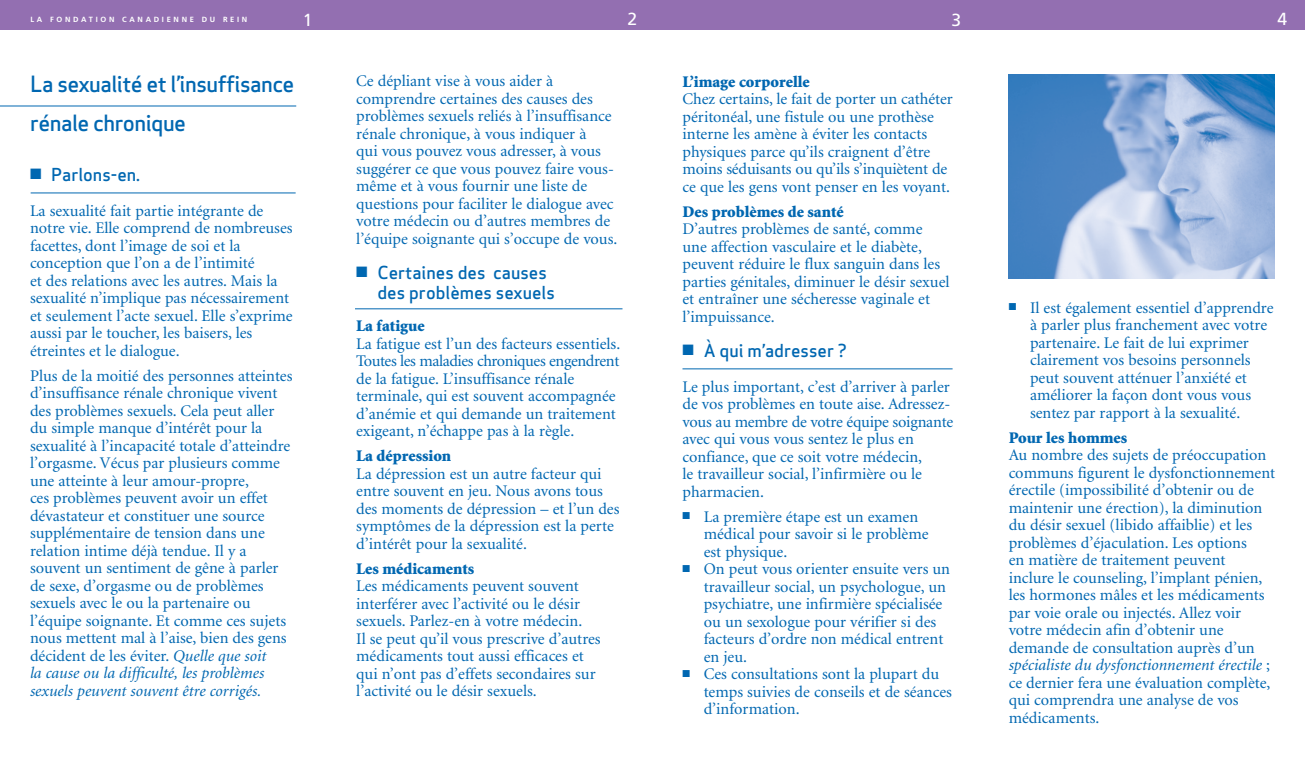
<style>
.page{position:relative;width:1305px;height:765px;background:#fff}
.page>*{position:absolute;margin:0;border:0;box-sizing:border-box;transform-origin:0 0}
.t1{font:21.88px/38.8px "Apex Sans Medium T";letter-spacing:-.025em;color:#0067b1}
.t2{font:17.5px/20px "Apex Sans Medium T";color:#0067b1}
.t3{font:17.5px "Frutiger";color:#fff}
.t4{font:16.25px/17.5px "Minion";color:#0067b1}
.t5{font:900 16.25px "Minion";color:#0067b1}
.t6{font:700 7.5px "Frutiger";letter-spacing:.36em;color:#fff}
.s1{font-style:italic}
</style>
<div class="page">
<div style="left:0;top:0;width:1305px;height:30px;background:#936fb1"></div>
<hr style="left:0;top:106px;width:296px;height:1px;background:#0067b1">
<hr style="left:31px;top:193px;width:265px;height:1px;background:#0067b1">
<hr style="left:355px;top:309px;width:267px;height:1px;background:#0067b1">
<hr style="left:682px;top:369px;width:271px;height:1px;background:#0067b1">
<img style="left:1009px;top:75px;width:266px;height:203px">
<p class="t6" style="left:30px;top:16px;width:218px">LA FONDATION CANADIENNE DU REIN</p>
<p class="t3" style="left:303px;top:12px;width:11px">1</p>
<p class="t3" style="left:628px;top:12px;width:11px">2</p>
<p class="t3" style="left:951px;top:12px;width:11px">3</p>
<p class="t3" style="left:1278px;top:12px;width:11px">4</p>
<h1 class="t1" style="left:30px;top:68px;width:266px">La sexualité et l’insuffisance rénale chronique</h1>
<p class="t2" style="left:30px;top:166px;width:112px">■ Parlons-en.</p>
<p class="t4" style="left:30px;top:203px;width:264px">La sexualité fait partie intégrante de notre vie. Elle comprend de nombreuses facettes, dont l’image de soi et la conception que l’on a de l’intimité<br>et des relations avec les autres. Mais la sexualité n’implique pas nécessairement et seulement l’acte sexuel. Elle s’exprime aussi par le toucher, les baisers, les étreintes et le dialogue.</p>
<p class="t4" style="left:30px;top:368px;width:264px">Plus de la moitié des personnes atteintes d’insuffisance rénale chronique vivent des problèmes sexuels. Cela peut aller du simple manque d’intérêt pour la sexualité à l’incapacité totale d’atteindre l’orgasme. Vécus par plusieurs comme une atteinte à leur amour-propre,<br>ces problèmes peuvent avoir un effet dévastateur et constituer une source supplémentaire de tension dans une relation intime déjà tendue. Il y a souvent un sentiment de gêne à parler de sexe, d’orgasme ou de problèmes sexuels avec le ou la partenaire ou l’équipe soignante. Et comme ces sujets nous mettent mal à l’aise, bien des gens décident de les éviter. <span class="s1">Quelle que soit<br>la cause ou la difficulté, les problèmes sexuels peuvent souvent être corrigés.</span></p>
<p class="t4" style="left:356px;top:74px;width:263px">Ce dépliant vise à vous aider à comprendre certaines des causes des problèmes sexuels reliés à l’insuffisance rénale chronique, à vous indiquer à<br>qui vous pouvez vous adresser, à vous suggérer ce que vous pouvez faire vous&shy;même et à vous fournir une liste de questions pour faciliter le dialogue avec votre médecin ou d’autres membres de l’équipe soignante qui s’occupe de vous.</p>
<p class="t2" style="left:378px;top:264px;width:179px;text-indent:-21px">■ Certaines des causes des problèmes sexuels</p>
<p class="t5" style="left:356px;top:320px;width:70px">La fatigue</p>
<p class="t4" style="left:356px;top:336px;width:266px">La fatigue est l’un des facteurs essentiels.<br>Toutes les maladies chroniques engendrent de la fatigue. L’insuffisance rénale terminale, qui est souvent accompagnée d’anémie et qui demande un traitement exigeant, n’échappe pas à la règle.</p>
<p class="t5" style="left:356px;top:450px;width:97px">La dépression</p>
<p class="t4" style="left:356px;top:466px;width:265px">La dépression est un autre facteur qui entre souvent en jeu. Nous avons tous des moments de dépression – et l’un des symptômes de la dépression est la perte d’intérêt pour la sexualité.</p>
<p class="t5" style="left:356px;top:562px;width:120px">Les médicaments</p>
<p class="t4" style="left:356px;top:579px;width:246px">Les médicaments peuvent souvent interférer avec l’activité ou le désir sexuels. Parlez-en à votre médecin.<br>Il se peut qu’il vous prescrive d’autres médicaments tout aussi efficaces et qui n’ont pas d’effets secondaires sur l’activité ou le désir sexuels.</p>
<p class="t5" style="left:682px;top:75px;width:129px">L’image corporelle</p>
<p class="t4" style="left:682px;top:92px;width:272px">Chez certains, le fait de porter un cathéter péritonéal, une fistule ou une prothèse interne les amène à éviter les contacts physiques parce qu’ils craignent d’être moins séduisants ou qu’ils s’inquiètent de ce que les gens vont penser en les voyant.</p>
<p class="t5" style="left:682px;top:205px;width:163px">Des problèmes de santé</p>
<p class="t4" style="left:682px;top:222px;width:269px">D’autres problèmes de santé, comme une affection vasculaire et le diabète, peuvent réduire le flux sanguin dans les parties génitales, diminuer le désir sexuel et entraîner une sécheresse vaginale et l’impuissance.</p>
<p class="t2" style="left:682px;top:342px;width:166px">■ À qui m’adresser ?</p>
<p class="t4" style="left:682px;top:379px;width:272px">Le plus important, c’est d’arriver à parler de vos problèmes en toute aise. Adressez&shy;vous au membre de votre équipe soignante avec qui vous vous sentez le plus en confiance, que ce soit votre médecin,<br>le travailleur social, l’infirmière ou le pharmacien.</p>
<p class="t4" style="left:704px;top:509px;width:226px;text-indent:-21px">■ La première étape est un examen médical pour savoir si le problème est physique.</p>
<p class="t4" style="left:704px;top:562px;width:248px;text-indent:-21px">■ On peut vous orienter ensuite vers un travailleur social, un psychologue, un psychiatre, une infirmière spécialisée ou un sexologue pour vérifier si des facteurs d’ordre non médical entrent en jeu.</p>
<p class="t4" style="left:704px;top:667px;width:250px;text-indent:-21px">■ Ces consultations sont la plupart du temps suivies de conseils et de séances d’information.</p>
<p class="t4" style="left:1030px;top:300px;width:245px;text-indent:-21px">■ Il est également essentiel d’apprendre à parler plus franchement avec votre partenaire. Le fait de lui exprimer clairement vos besoins personnels peut souvent atténuer l’anxiété et améliorer la façon dont vous vous sentez par rapport à la sexualité.</p>
<p class="t5" style="left:1009px;top:431px;width:120px">Pour les hommes</p>
<p class="t4" style="left:1009px;top:448px;width:268px">Au nombre des sujets de préoccupation communs figurent le dysfonctionnement érectile (impossibilité d’obtenir ou de maintenir une érection), la diminution du désir sexuel (libido affaiblie) et les problèmes d’éjaculation. Les options<br>en matière de traitement peuvent<br>inclure le counseling, l’implant pénien, les hormones mâles et les médicaments par voie orale ou injectés. Allez voir votre médecin afin d’obtenir une demande de consultation auprès d’un <span class="s1">spécialiste du dysfonctionnement érectile</span> ; ce dernier fera une évaluation complète, qui comprendra une analyse de vos médicaments.</p>
</div>
